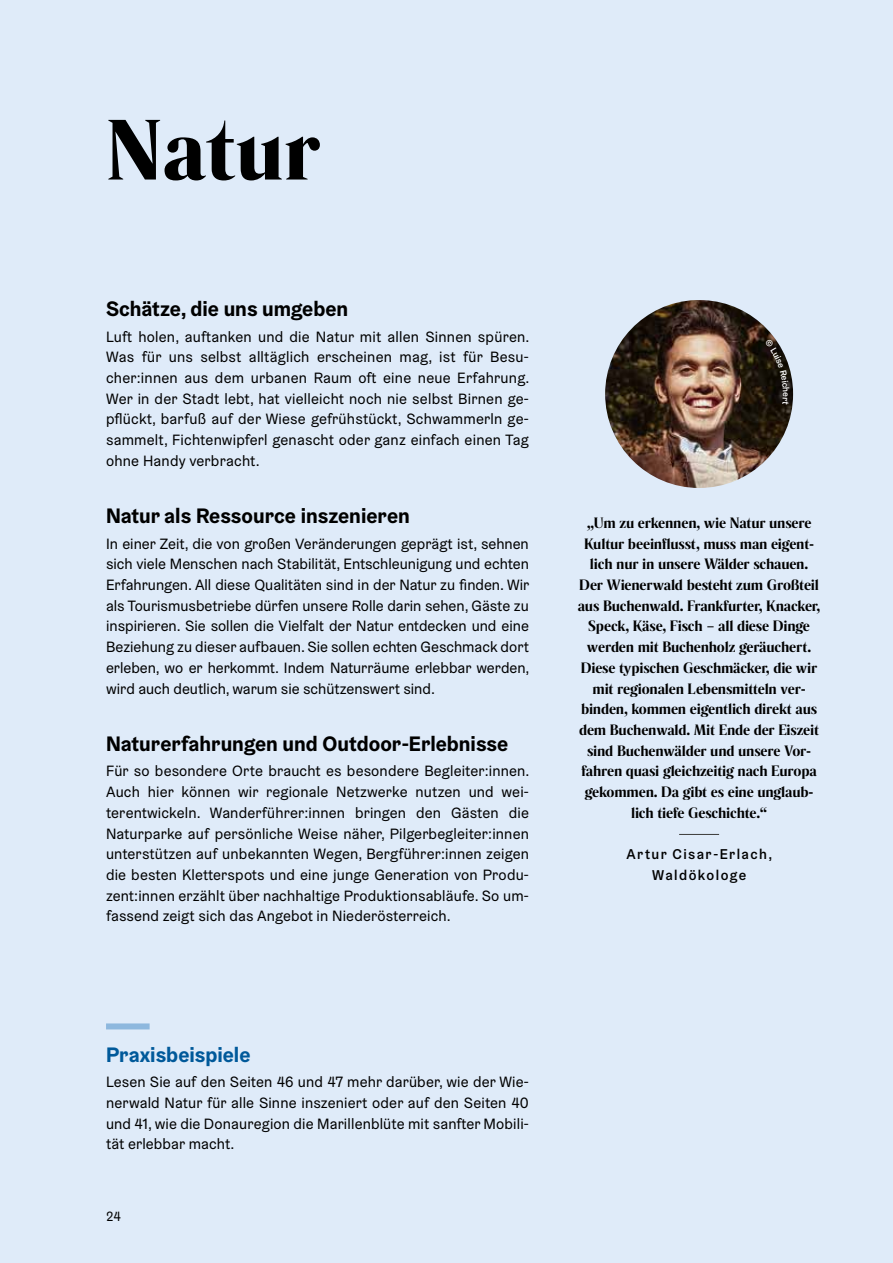
<style>
.page{position:relative;width:893px;height:1263px;background:#dfebf9}
.page>*{position:absolute;margin:0;border:0;box-sizing:border-box;transform-origin:0 0}
.t1{font:900 81px "Rando Display";letter-spacing:.01em;color:#000}
.t2{font:700 21px "Graebenbach";color:#000}
.t3{font:700 21px "Graebenbach";color:#00599a}
.t4{font:15px/20.7px "Graebenbach";letter-spacing:.01em;color:#000;text-align:justify}
.t5{font:700 14.25px/20.7px "Rando Display";letter-spacing:-.015em;color:#000;text-align:center}
.t6{font:500 14.25px/20.7px "Graebenbach";letter-spacing:.1em;color:#000;text-align:center}
.t7{font:13.5px "Graebenbach";color:#000}
</style>
<div class="page">
<div style="left:106px;top:1023px;width:44px;height:6px;background:#8eb8de"></div>
<hr style="left:679px;top:834px;width:40px;height:1px;background:#3b3b3a">
<img style="left:605px;top:300px;width:188px;height:188px;border-radius:93px">
<svg style="left:765px;top:339px;width:24px;height:66px;background:#2c2822"></svg>
<h1 class="t1" style="left:106px;top:91px;width:216px">Natur</h1>
<h2 class="t2" style="left:106px;top:296px;width:244px">Schätze, die uns umgeben</h2>
<p class="t4" style="left:106px;top:326px;width:425px">Luft holen, auftanken und die Natur mit allen Sinnen spüren.<br>Was für uns selbst alltäglich erscheinen mag, ist für Besu&shy;cher:innen aus dem urbanen Raum oft eine neue Erfahrung.<br>Wer in der Stadt lebt, hat vielleicht noch nie selbst Birnen ge&shy;pflückt, barfuß auf der Wiese gefrühstückt, Schwammerln ge&shy;sammelt, Fichtenwipferl genascht oder ganz einfach einen Tag ohne Handy verbracht.</p>
<h2 class="t2" style="left:106px;top:503px;width:305px">Natur als Ressource inszenieren</h2>
<p class="t4" style="left:106px;top:533px;width:425px">In einer Zeit, die von großen Veränderungen geprägt ist, sehnen sich viele Menschen nach Stabilität, Entschleunigung und echten Erfahrungen. All diese Qualitäten sind in der Natur zu finden. Wir als Tourismusbetriebe dürfen unsere Rolle darin sehen, Gäste zu inspirieren. Sie sollen die Vielfalt der Natur entdecken und eine Beziehung zu dieser aufbauen. Sie sollen echten Geschmack dort erleben, wo er herkommt. Indem Naturräume erlebbar werden, wird auch deutlich, warum sie schützenswert sind.</p>
<h2 class="t2" style="left:106px;top:730px;width:404px">Naturerfahrungen und Outdoor-Erlebnisse</h2>
<p class="t4" style="left:106px;top:761px;width:425px">Für so besondere Orte braucht es besondere Begleiter:innen.<br>Auch hier können wir regionale Netzwerke nutzen und wei&shy;terentwickeln. Wanderführer:innen bringen den Gästen die Naturparke auf persönliche Weise näher, Pilgerbegleiter:innen unterstützen auf unbekannten Wegen, Bergführer:innen zeigen die besten Kletterspots und eine junge Generation von Produ&shy;zent:innen erzählt über nachhaltige Produktionsabläufe. So um&shy;fassend zeigt sich das Angebot in Niederösterreich.</p>
<h2 class="t3" style="left:106px;top:1041px;width:146px">Praxisbeispiele</h2>
<p class="t4" style="left:106px;top:1071px;width:424px">Lesen Sie auf den Seiten 46 und 47 mehr darüber, wie der Wie&shy;nerwald Natur für alle Sinne inszeniert oder auf den Seiten 40 und 41, wie die Donauregion die Marillenblüte mit sanfter Mobili&shy;tät erlebbar macht.</p>
<p class="t7" style="left:106px;top:1208px;width:17px">24</p>
<p class="t5" style="left:578px;top:512px;width:244px">„Um zu erkennen, wie Natur unsere Kultur beeinflusst, muss man eigent&shy;lich nur in unsere Wälder schauen.<br>Der Wienerwald besteht zum Großteil aus Buchenwald. Frankfurter, Knacker, Speck, Käse, Fisch – all diese Dinge werden mit Buchenholz geräuchert.<br>Diese typischen Geschmäcker, die wir mit regionalen Lebensmitteln ver&shy;binden, kommen eigentlich direkt aus dem Buchenwald. Mit Ende der Eiszeit sind Buchenwälder und unsere Vor&shy;fahren quasi gleichzeitig nach Europa gekommen. Da gibt es eine unglaub&shy;lich tiefe Geschichte.“</p>
<p class="t6" style="left:627px;top:844px;width:147px">Artur Cisar-Erlach,<br>Waldökologe</p>
</div>
